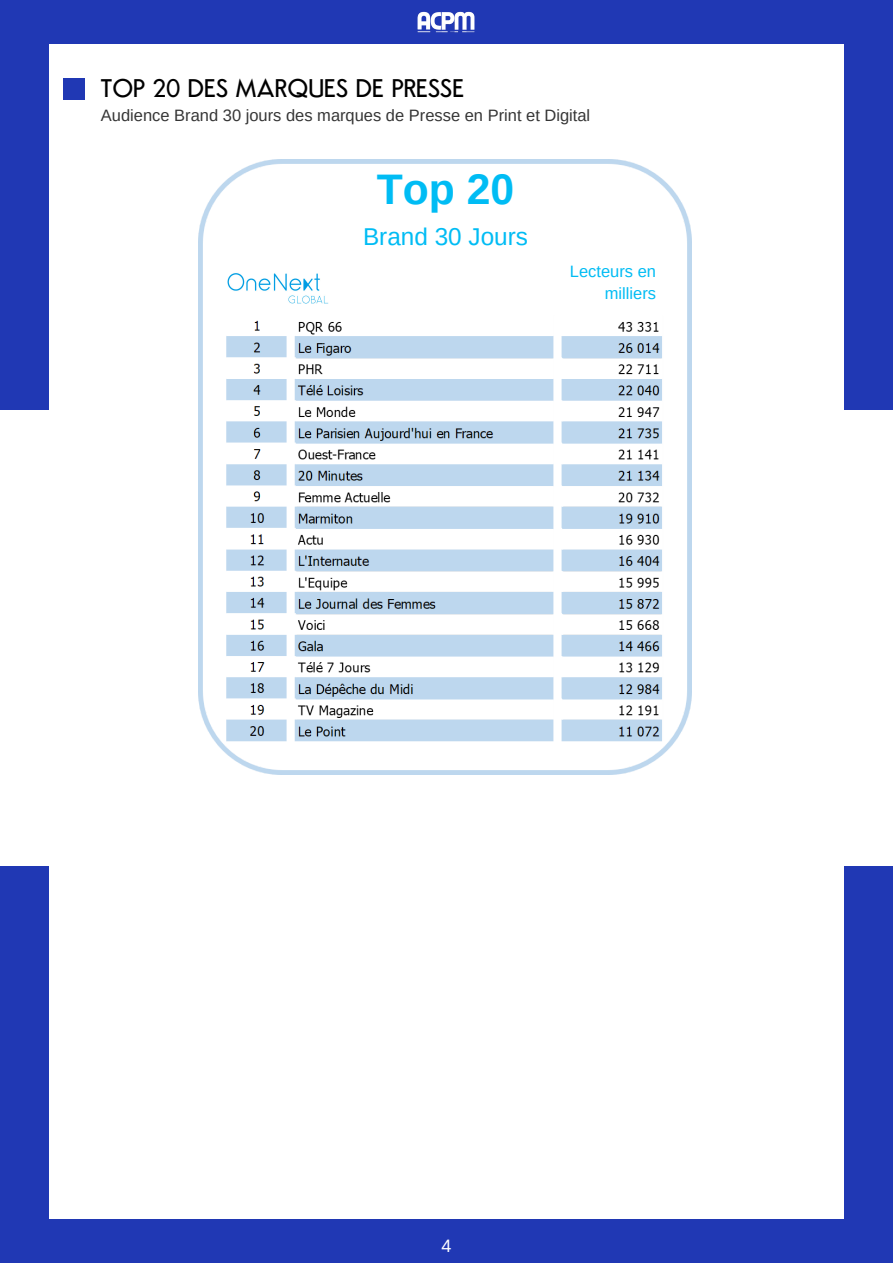
<style>
.page{position:relative;width:893px;height:1264px;background:#fff}
.page>*{position:absolute;margin:0;border:0;box-sizing:border-box;transform-origin:0 0}
.t1{font:700 42.75px "Arimo";color:#00bcf4}
.t2{font:500 25.5px "Semplicita";color:#000}
.t3{font:24.3px "Arimo";color:#00bcf4}
.t4{font:18px "Arimo";color:#fff}
.t5{font:16.5px "Arimo";color:#353535}
.t6{font:16.5px/22.5px "Arimo";color:#00bcf4;text-align:right}
</style>
<div class="page">
<div style="left:0;top:0;width:892px;height:1262px;background:#2038b4"></div>
<div style="left:0;top:410px;width:58px;height:456px;background:#fff"></div>
<div style="left:837px;top:410px;width:55px;height:456px;background:#fff"></div>
<div style="left:49px;top:45px;width:794px;height:1173px;background:#fff"></div>
<img style="left:405px;top:11px;width:81px;height:34px">
<div style="left:63px;top:79px;width:22px;height:21px;background:#2038b4"></div>
<img style="left:199px;top:159px;width:492px;height:615px">
<h2 class="t2" style="left:101px;top:78px;width:365px">TOP 20 DES MARQUES DE PRESSE</h2>
<p class="t5" style="left:101px;top:106px;width:491px">Audience Brand 30 jours des marques de Presse en Print et Digital</p>
<h1 class="t1" style="left:377px;top:166px;width:139px">Top 20</h1>
<h3 class="t3" style="left:363px;top:223px;width:166px">Brand 30 Jours</h3>
<p class="t6" style="left:570px;top:260px;width:88px">Lecteurs en milliers</p>
<p class="t4" style="left:441px;top:1235px;width:11px">4</p>
</div>
